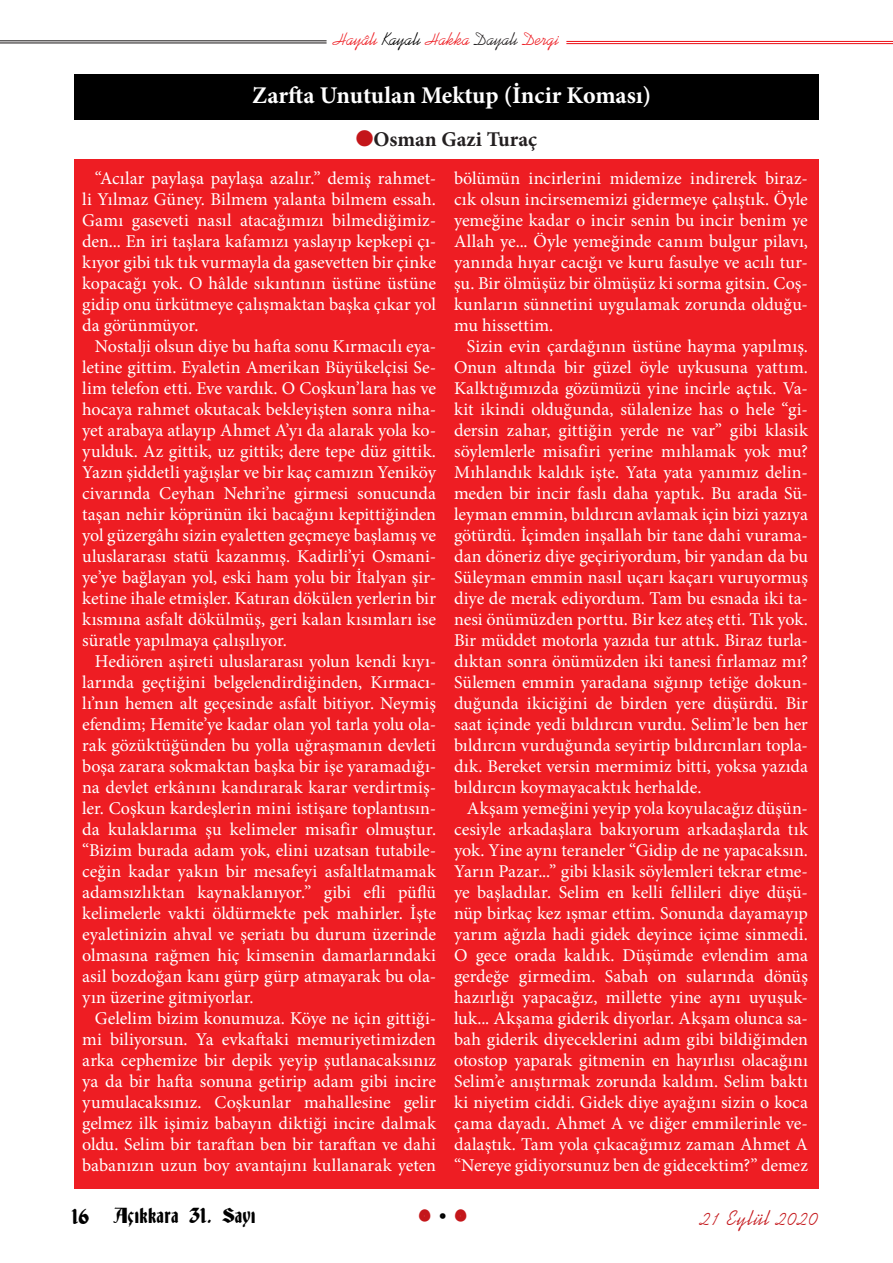
<style>
.page{position:relative;width:893px;height:1263px;background:#fff}
.page>*{position:absolute;margin:0;border:0;box-sizing:border-box;transform-origin:0 0}
.t1{font:700 24px "Minion Pro";letter-spacing:-.005em;color:#fff}
.t2{font:700 21px "Minion Pro";color:#231f20}
.t3{font:21px "Kaufmann BT";letter-spacing:.05em;color:#c4161a}
.t4{font:19.5px "Deutsch Gothic";letter-spacing:.015em;color:#000}
.t5{font:18px/21px "Minion Pro";letter-spacing:.005em;color:#fff;text-align:justify}
.t6{font:18px "Kaufmann BT";color:#ee1d23}
.s1{color:#000}
.s2{color:#231f20}
.s3{color:#c4161a}
</style>
<div class="page">
<hr style="left:0;top:42px;width:327px;height:1px;background:#231f20">
<hr style="left:0;top:40px;width:327px;height:1px;background:#231f20">
<hr style="left:566px;top:43px;width:327px;height:1px;background:#ee1d23">
<hr style="left:566px;top:41px;width:327px;height:1px;background:#ee1d23">
<div style="left:74px;top:159px;width:745px;height:1029px;background:#ee1d23"></div>
<div style="left:74px;top:74px;width:745px;height:46px;background:#000"></div>
<p class="t6" style="left:333px;top:28px;width:228px">Hayâlı <span class="s1">Kayalı</span> Hakka <span class="s2">Dayalı</span> Dergi</p>
<p class="t1" style="left:252px;top:78px;width:401px">Zarfta Unutulan Mektup (İncir Koması)</p>
<p class="t2" style="left:356px;top:125px;width:183px"><span class="s3">●</span>Osman Gazi Turaç</p>
<p class="t5" style="left:82px;top:168px;width:355px;text-indent:13px">“Acılar paylaşa paylaşa azalır.” demiş rahmet&shy;li Yılmaz Güney. Bilmem yalanta bilmem essah.<br>Gamı gaseveti nasıl atacağımızı bilmediğimiz&shy;den... En iri taşlara kafamızı yaslayıp kepkepi çı&shy;kıyor gibi tık tık vurmayla da gasevetten bir çinke kopacağı yok. O hâlde sıkıntının üstüne üstüne gidip onu ürkütmeye çalışmaktan başka çıkar yol da görünmüyor.</p>
<p class="t5" style="left:82px;top:336px;width:355px;text-indent:13px">Nostalji olsun diye bu hafta sonu Kırmacılı eya&shy;letine gittim. Eyaletin Amerikan Büyükelçisi Se&shy;lim telefon etti. Eve vardık. O Coşkun’lara has ve hocaya rahmet okutacak bekleyişten sonra niha&shy;yet arabaya atlayıp Ahmet A’yı da alarak yola ko&shy;yulduk. Az gittik, uz gittik; dere tepe düz gittik.<br>Yazın şiddetli yağışlar ve bir kaç camızın Yeniköy civarında Ceyhan Nehri’ne girmesi sonucunda taşan nehir köprünün iki bacağını kepittiğinden yol güzergâhı sizin eyaletten geçmeye başlamış ve uluslararası statü kazanmış. Kadirli’yi Osmani&shy;ye’ye bağlayan yol, eski ham yolu bir İtalyan şir&shy;ketine ihale etmişler. Katıran dökülen yerlerin bir kısmına asfalt dökülmüş, geri kalan kısımları ise süratle yapılmaya çalışılıyor.</p>
<p class="t5" style="left:82px;top:651px;width:355px;text-indent:13px">Hediören aşireti uluslararası yolun kendi kıyı&shy;larında geçtiğini belgelendirdiğinden, Kırmacı&shy;lı’nın hemen alt geçesinde asfalt bitiyor. Neymiş efendim; Hemite’ye kadar olan yol tarla yolu ola&shy;rak gözüktüğünden bu yolla uğraşmanın devleti boşa zarara sokmaktan başka bir işe yaramadığı&shy;na devlet erkânını kandırarak karar verdirtmiş&shy;ler. Coşkun kardeşlerin mini istişare toplantısın&shy;da kulaklarıma şu kelimeler misafir olmuştur. “Bizim burada adam yok, elini uzatsan tutabile&shy;ceğin kadar yakın bir mesafeyi asfaltlatmamak adamsızlıktan kaynaklanıyor.” gibi efli püflü kelimelerle vakti öldürmekte pek mahirler. İşte eyaletinizin ahval ve şeriatı bu durum üzerinde olmasına rağmen hiç kimsenin damarlarındaki asil bozdoğan kanı gürp gürp atmayarak bu ola&shy;yın üzerine gitmiyorlar.</p>
<p class="t5" style="left:82px;top:1008px;width:355px;text-indent:13px">Gelelim bizim konumuza. Köye ne için gittiği&shy;mi biliyorsun. Ya evkaftaki memuriyetimizden arka cephemize bir depik yeyip şutlanacaksınız ya da bir hafta sonuna getirip adam gibi incire yumulacaksınız. Coşkunlar mahallesine gelir gelmez ilk işimiz babayın diktiği incire dalmak oldu. Selim bir taraftan ben bir taraftan ve dahi babanızın uzun boy avantajını kullanarak yeten</p>
<p class="t5" style="left:454px;top:168px;width:355px">bölümün incirlerini midemize indirerek biraz&shy;cık olsun incirsememizi gidermeye çalıştık. Öyle yemeğine kadar o incir senin bu incir benim ye Allah ye... Öyle yemeğinde canım bulgur pilavı, yanında hıyar cacığı ve kuru fasulye ve acılı tur&shy;şu. Bir ölmüşüz bir ölmüşüz ki sorma gitsin. Coş&shy;kunların sünnetini uygulamak zorunda olduğu&shy;mu hissettim.</p>
<p class="t5" style="left:454px;top:336px;width:355px;text-indent:13px">Sizin evin çardağının üstüne hayma yapılmış.<br>Onun altında bir güzel öyle uykusuna yattım.<br>Kalktığımızda gözümüzü yine incirle açtık. Va&shy;kit ikindi olduğunda, sülalenize has o hele “gi&shy;dersin zahar, gittiğin yerde ne var” gibi klasik söylemlerle misafiri yerine mıhlamak yok mu?<br>Mıhlandık kaldık işte. Yata yata yanımız delin&shy;meden bir incir faslı daha yaptık. Bu arada Sü&shy;leyman emmin, bıldırcın avlamak için bizi yazıya götürdü. İçimden inşallah bir tane dahi vurama&shy;dan döneriz diye geçiriyordum, bir yandan da bu Süleyman emmin nasıl uçarı kaçarı vuruyormuş diye de merak ediyordum. Tam bu esnada iki ta&shy;nesi önümüzden porttu. Bir kez ateş etti. Tık yok.<br>Bir müddet motorla yazıda tur attık. Biraz turla&shy;dıktan sonra önümüzden iki tanesi fırlamaz mı?<br>Sülemen emmin yaradana sığınıp tetiğe dokun&shy;duğunda ikiciğini de birden yere düşürdü. Bir saat içinde yedi bıldırcın vurdu. Selim’le ben her bıldırcın vurduğunda seyirtip bıldırcınları topla&shy;dık. Bereket versin mermimiz bitti, yoksa yazıda bıldırcın koymayacaktık herhalde.</p>
<p class="t5" style="left:454px;top:798px;width:355px;text-indent:13px">Akşam yemeğini yeyip yola koyulacağız düşün&shy;cesiyle arkadaşlara bakıyorum arkadaşlarda tık yok. Yine aynı teraneler “Gidip de ne yapacaksın.<br>Yarın Pazar...” gibi klasik söylemleri tekrar etme&shy;ye başladılar. Selim en kelli fellileri diye düşü&shy;nüp birkaç kez ışmar ettim. Sonunda dayamayıp yarım ağızla hadi gidek deyince içime sinmedi.<br>O gece orada kaldık. Düşümde evlendim ama gerdeğe girmedim. Sabah on sularında dönüş hazırlığı yapacağız, millette yine aynı uyuşuk&shy;luk... Akşama giderik diyorlar. Akşam olunca sa&shy;bah giderik diyeceklerini adım gibi bildiğimden otostop yaparak gitmenin en hayırlısı olacağını Selim’e anıştırmak zorunda kaldım. Selim baktı ki niyetim ciddi. Gidek diye ayağını sizin o koca çama dayadı. Ahmet A ve diğer emmilerinle ve&shy;dalaştık. Tam yola çıkacağımız zaman Ahmet A “Nereye gidiyorsunuz ben de gidecektim?” demez</p>
<p class="t4" style="left:71px;top:1206px;width:185px">16 Açıkkara 31. Sayı</p>
<p class="t3" style="left:701px;top:1206px;width:119px">21 Eylül 2020</p>
</div>
